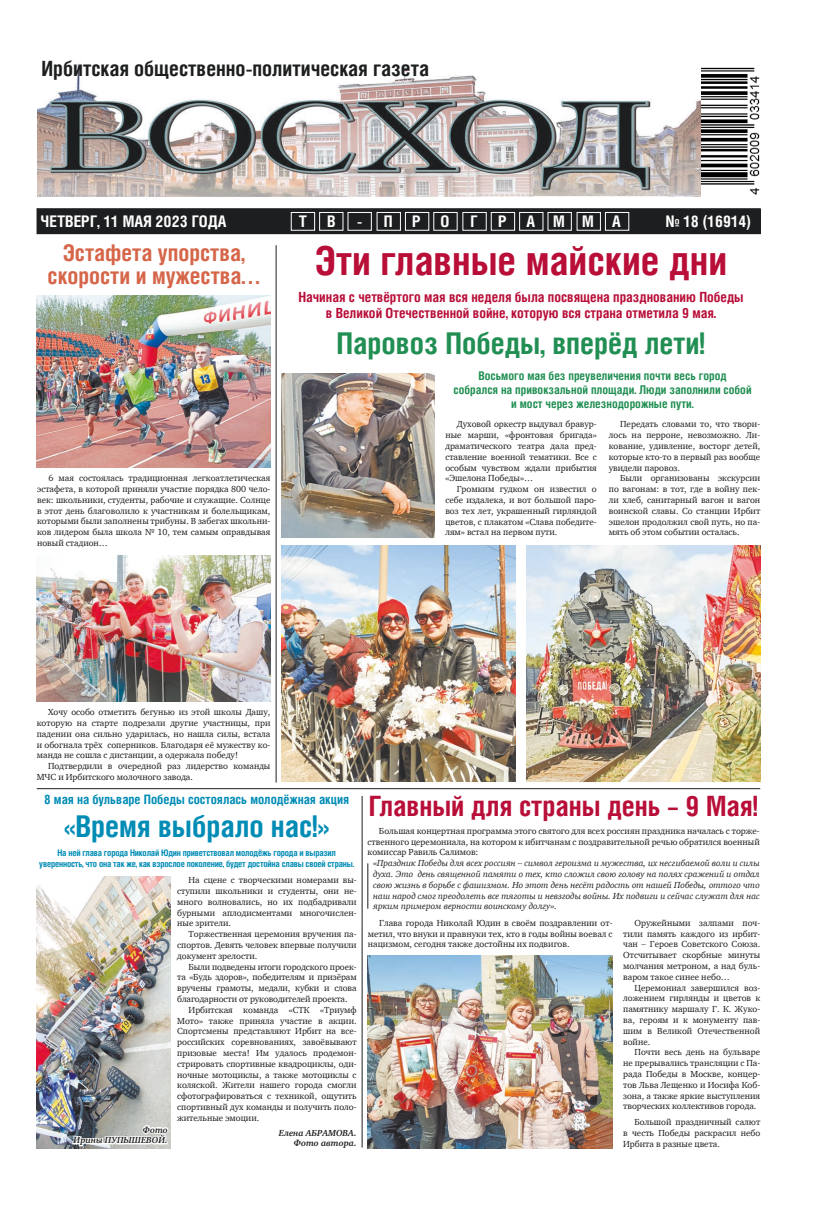
<style>
.page{position:relative;width:817px;height:1205px;background:#fff}
.page>*{position:absolute;margin:0;border:0;box-sizing:border-box;transform-origin:0 0}
.t1{font:700 40px "Helios Cond";color:#b80e38}
.t2{font:700 30px "Helios Cond";color:#218f53}
.t3{font:700 30px "Helios Cond";color:#008cb5}
.t4{font:700 28px "Helios Cond";color:#b80e38}
.t5{font:700 23px/23px "Helios Cond";color:#d6664a;text-align:center}
.t6{font:700 21px "Helios Cond";color:#1d1e1f}
.t7{font:700 16px "Helios Cond";color:#fff}
.t8{font:700 14px/16px "Helios Cond";color:#b80e38;text-align:center}
.t9{font:700 13px "Helios Cond";color:#008cb5}
.t10{font:700 12px/14px "Helios Cond";color:#218f53;text-align:center}
.t11{font:9px/10.8px "Charter C";color:#1d1e1f;text-align:justify}
.t12{font:italic 9px/10.8px "Charter C";color:#1d1e1f;text-align:justify}
.t13{font:700 9px/11px "Helios Cond";letter-spacing:-.02em;color:#008cb5;text-align:center}
.t14{font:italic 700 9px/10.8px "Charter C";color:#1d1e1f;text-align:right}
.s1{font-style:normal}
</style>
<div class="page">
<img style="left:37px;top:63px;width:664px;height:134px">
<img style="left:701px;top:67px;width:59px;height:128px">
<div style="left:37px;top:209px;width:723px;height:25px;background:#1d1e1f"></div>
<div style="left:37px;top:208px;width:723px;height:26px;border:1px solid #1d1e1f"></div>
<div style="left:291px;top:212px;width:24px;height:19px;border:1px solid #fff"></div>
<div style="left:319px;top:212px;width:24px;height:19px;border:1px solid #fff"></div>
<div style="left:347px;top:212px;width:25px;height:19px;border:1px solid #fff"></div>
<div style="left:376px;top:212px;width:25px;height:19px;border:1px solid #fff"></div>
<div style="left:405px;top:212px;width:24px;height:19px;border:1px solid #fff"></div>
<div style="left:433px;top:212px;width:24px;height:19px;border:1px solid #fff"></div>
<div style="left:462px;top:212px;width:24px;height:19px;border:1px solid #fff"></div>
<div style="left:490px;top:212px;width:25px;height:19px;border:1px solid #fff"></div>
<div style="left:519px;top:212px;width:24px;height:19px;border:1px solid #fff"></div>
<div style="left:547px;top:212px;width:24px;height:19px;border:1px solid #fff"></div>
<div style="left:576px;top:212px;width:24px;height:19px;border:1px solid #fff"></div>
<div style="left:604px;top:212px;width:25px;height:19px;border:1px solid #fff"></div>
<img style="left:37px;top:295px;width:233px;height:173px">
<img style="left:37px;top:556px;width:233px;height:146px">
<img style="left:526px;top:545px;width:234px;height:237px">
<img style="left:282px;top:373px;width:153px;height:164px">
<img style="left:282px;top:545px;width:233px;height:237px">
<hr style="left:275px;top:245px;width:1px;height:537px;background:#1d1e1f">
<hr style="left:37px;top:788px;width:723px;height:1px;background:#1d1e1f">
<hr style="left:361px;top:796px;width:1px;height:351px;background:#1d1e1f">
<img style="left:367px;top:955px;width:245px;height:193px">
<img style="left:37px;top:877px;width:133px;height:271px">
<svg style="left:71px;top:1108px;width:99px;height:41px"></svg>
<hr style="left:367px;top:863px;width:1px;height:45px;background:#1d1e1f">
<h3 class="t6" style="left:42px;top:56px;width:389px">Ирбитская общественно-политическая газета</h3>
<h3 class="t7" style="left:41px;top:212px;width:187px">ЧЕТВЕРГ, 11 МАЯ 2023 ГОДА</h3>
<h3 class="t7" style="left:299px;top:212px;width:10px">Т</h3>
<h3 class="t7" style="left:327px;top:212px;width:10px">В</h3>
<h3 class="t7" style="left:357px;top:212px;width:94px">-ПРО</h3>
<h3 class="t7" style="left:470px;top:212px;width:9px">Г</h3>
<h3 class="t7" style="left:498px;top:212px;width:124px">РАММА</h3>
<h3 class="t7" style="left:665px;top:212px;width:87px">№ 18 (16914)</h3>
<h3 class="t5" style="left:48px;top:241px;width:214px">Эстафета упорства, скорости и мужества…</h3>
<h1 class="t1" style="left:315px;top:236px;width:414px">Эти главные майские дни</h1>
<h3 class="t8" style="left:298px;top:288px;width:446px">Начиная с четвёртого мая вся неделя была посвящена празднованию Победы в Великой Отечественной войне, которую вся страна отметила 9 мая.</h3>
<h2 class="t2" style="left:336px;top:326px;width:370px">Паровоз Победы, вперёд лети!</h2>
<p class="t11" style="left:37px;top:473px;width:235px;text-indent:11px">6 мая состоялась традиционная легкоатлетическая эстафета, в которой приняли участие порядка 800 чело&shy;век: школьники, студенты, рабочие и служащие. Солнце в этот день благоволило к участникам и болельщикам, которыми были заполнены трибуны. В забегах школьни&shy;ков лидером была школа № 10, тем самым оправдывая новый стадион…</p>
<h3 class="t10" style="left:453px;top:368px;width:300px">Восьмого мая без преувеличения почти весь город<br>собрался на привокзальной площади. Люди заполнили собой и мост через железнодорожные пути.</h3>
<p class="t11" style="left:445px;top:419px;width:153px;text-indent:11px">Духовой оркестр выдувал бравур&shy;ные марши, «фронтовая бригада» драматического театра дала пред&shy;ставление военной тематики. Все с особым чувством ждали прибытия «Эшелона Победы»…</p>
<p class="t11" style="left:445px;top:484px;width:153px;text-indent:11px">Громким гудком он известил о себе издалека, и вот большой паро&shy;воз тех лет, украшенный гирляндой цветов, с плакатом «Слава победите&shy;лям» встал на первом пути.</p>
<p class="t11" style="left:608px;top:419px;width:153px;text-indent:11px">Передать словами то, что твори&shy;лось на перроне, невозможно. Ли&shy;кование, удивление, восторг детей, которые кто-то в первый раз вообще увидели паровоз.</p>
<p class="t11" style="left:608px;top:473px;width:153px;text-indent:11px">Были организованы экскурсии по вагонам: в тот, где в войну пек&shy;ли хлеб, санитарный вагон и вагон воинской славы. Со станции Ирбит эшелон продолжил свой путь, но па&shy;мять об этом событии осталась.</p>
<p class="t11" style="left:37px;top:707px;width:235px;text-indent:11px">Хочу особо отметить бегунью из этой школы Дашу, которую на старте подрезали другие участницы, при падении она сильно ударилась, но нашла силы, встала и обогнала трёх соперников. Благодаря её мужеству ко&shy;манда не сошла с дистанции, а одержала победу!</p>
<p class="t11" style="left:37px;top:761px;width:235px;text-indent:11px">Подтвердили в очередной раз лидерство команды<br>МЧС и Ирбитского молочного завода.</p>
<h3 class="t9" style="left:44px;top:791px;width:306px">8 мая на бульваре Победы состоялась молодёжная акция</h3>
<h2 class="t3" style="left:64px;top:808px;width:266px">«Время выбрало нас!»</h2>
<p class="t13" style="left:39px;top:846px;width:316px">На ней глава города Николай Юдин приветствовал молодёжь города и выразил уверенность, что она так же, как взрослое поколение, будет достойна славы своей страны.</p>
<p class="t14" style="left:74px;top:1124px;width:96px">Фото<br>Ирины ПУПЫШЕВОЙ.</p>
<p class="t11" style="left:177px;top:875px;width:181px;text-indent:11px">На сцене с творческими номерами вы&shy;ступили школьники и студенты, они не&shy;много волновались, но их подбадривали бурными аплодисментами многочислен&shy;ные зрители.</p>
<p class="t11" style="left:177px;top:929px;width:181px;text-indent:11px">Торжественная церемония вручения па&shy;спортов. Девять человек впервые получили документ зрелости.</p>
<p class="t11" style="left:177px;top:961px;width:181px;text-indent:11px">Были подведены итоги городского проек&shy;та «Будь здоров», победителям и призёрам вручены грамоты, медали, кубки и слова благодарности от руководителей проекта.</p>
<p class="t11" style="left:177px;top:1004px;width:181px;text-indent:11px">Ирбитская команда «СТК «Триумф Мото» также приняла участие в акции.<br>Спортсмены представляют Ирбит на все&shy;российских соревнованиях, завоёвывают призовые места! Им удалось продемон&shy;стрировать спортивные квадроциклы, оди&shy;ночные мотоциклы, а также мотоциклы с коляской. Жители нашего города смогли сфотографироваться с техникой, ощутить спортивный дух команды и получить поло&shy;жительные эмоции.</p>
<p class="t14" style="left:279px;top:1127px;width:79px">Елена АБРАМОВА.<br>Фото автора.</p>
<h3 class="t4" style="left:368px;top:789px;width:391px">Главный для страны день – 9 Мая!</h3>
<p class="t11" style="left:367px;top:825px;width:393px;text-indent:11px">Большая концертная программа этого святого для всех россиян праздника началась с торже&shy;ственного церемониала, на котором к ибитчанам с поздравительной речью обратился военный комиссар Равиль Салимов:</p>
<p class="t12" style="left:373px;top:858px;width:388px"><span class="s1">«</span>Праздник Победы для всех россиян – символ героизма и мужества, их несгибаемой воли и силы духа. Это день священной памяти о тех, кто сложил свою голову на полях сражений и отдал свою жизнь в борьбе с фашизмом. Но этот день несёт радость от нашей Победы, оттого что наш народ смог преодолеть все тяготы и невзгоды войны. Их подвиги и сейчас служат для нас ярким примером верности воинскому долгу».</p>
<p class="t11" style="left:368px;top:917px;width:246px;text-indent:11px">Глава города Николай Юдин в своём поздравлении от&shy;метил, что внуки и правнуки тех, кто в годы войны воевал с нацизмом, сегодня также достойны их подвигов.</p>
<p class="t11" style="left:623px;top:917px;width:138px;text-indent:11px">Оружейными залпами поч&shy;тили память каждого из ирбит&shy;чан – Героев Советского Союза.<br>Отсчитывает скорбные минуты молчания метроном, а над буль&shy;варом такое синее небо…</p>
<p class="t11" style="left:623px;top:982px;width:138px;text-indent:11px">Церемониал завершился воз&shy;ложением гирлянды и цветов к памятнику маршалу Г. К. Жуко&shy;ва, героям и к монументу пав&shy;шим в Великой Отечественной войне.</p>
<p class="t11" style="left:623px;top:1047px;width:138px;text-indent:11px">Почти весь день на бульваре не прерывались трансляции с Па&shy;рада Победы в Москве, концер&shy;тов Льва Лещенко и Иосифа Коб&shy;зона, а также яркие выступления творческих коллективов города.</p>
<p class="t11" style="left:623px;top:1117px;width:138px;text-indent:11px">Большой праздничный салют в честь Победы раскрасил небо Ирбита в разные цвета.</p>
</div>
